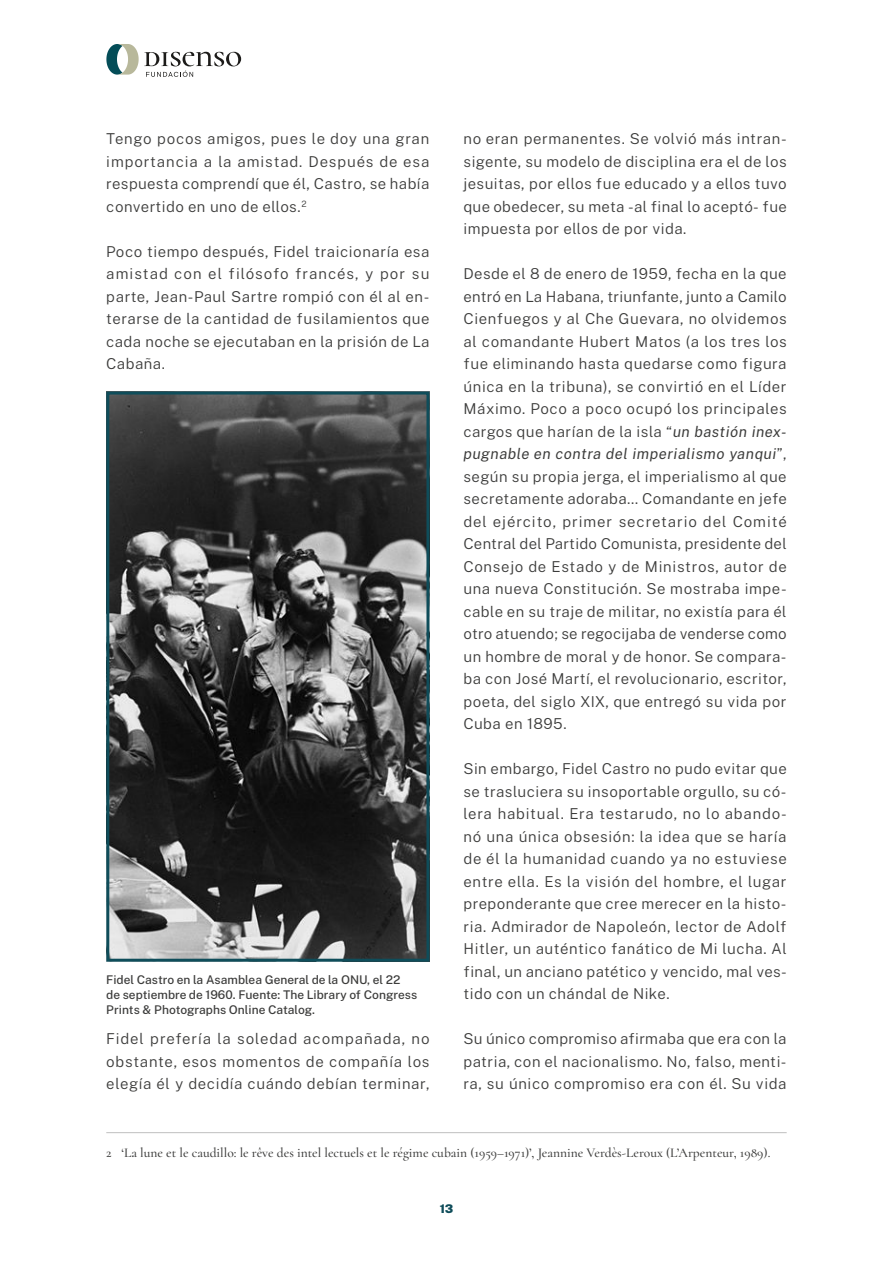
<style>
.page{position:relative;width:893px;height:1263px;background:#fff}
.page>*{position:absolute;margin:0;border:0;box-sizing:border-box;transform-origin:0 0}
.t1{font:300 15px/22.5px "Public Sans";letter-spacing:.03em;color:#3c3c3b;text-align:justify}
.t2{font:500 13.5px "Cormorant";color:#3c3c3b}
.t3{font:500 12px/15px "Public Sans";color:#3c3c3b}
.t4{font:900 12px "Public Sans";color:#0f4d5a}
.s1{font-weight:400;font-style:italic}
</style>
<div class="page">
<svg style="left:106px;top:44px;width:135px;height:33px"></svg>
<hr style="left:106px;top:1132px;width:681px;height:1px;background:#c6c6c6">
<img style="left:110px;top:396px;width:315px;height:562px">
<div style="left:106px;top:392px;width:323px;height:570px;border:3px solid #0f4d5a"></div>
<p class="t1" style="left:106px;top:127px;width:325px">Tengo pocos amigos, pues le doy una gran importancia a la amistad. Después de esa respuesta comprendí que él, Castro, se había convertido en uno de ellos.<sup>2</sup><sup>1</sup></p>
<p class="t1" style="left:106px;top:239px;width:325px">Poco tiempo después, Fidel traicionaría esa amistad con el filósofo francés, y por su parte, Jean-Paul Sartre rompió con él al en&shy;terarse de la cantidad de fusilamientos que cada noche se ejecutaban en la prisión de La Cabaña.</p>
<p class="t3" style="left:106px;top:972px;width:312px">Fidel Castro en la Asamblea General de la ONU, el 22 de septiembre de 1960. Fuente: The Library of Congress<br>Prints &amp; Photographs Online Catalog.</p>
<p class="t1" style="left:106px;top:1027px;width:325px">Fidel prefería la soledad acompañada, no obstante, esos momentos de compañía los elegía él y decidía cuándo debían terminar,</p>
<p class="t1" style="left:463px;top:127px;width:325px">no eran permanentes. Se volvió más intran&shy;sigente, su modelo de disciplina era el de los jesuitas, por ellos fue educado y a ellos tuvo que obedecer, su meta -al final lo aceptó- fue impuesta por ellos de por vida.</p>
<p class="t1" style="left:463px;top:262px;width:325px">Desde el 8 de enero de 1959, fecha en la que entró en La Habana, triunfante, junto a Camilo Cienfuegos y al Che Guevara, no olvidemos al comandante Hubert Matos (a los tres los fue eliminando hasta quedarse como figura única en la tribuna), se convirtió en el Líder Máximo. Poco a poco ocupó los principales cargos que harían de la isla “<span class="s1">un bastión inex&shy;pugnable en contra del imperialismo yanqui</span>”, según su propia jerga, el imperialismo al que secretamente adoraba… Comandante en jefe del ejército, primer secretario del Comité Central del Partido Comunista, presidente del Consejo de Estado y de Ministros, autor de una nueva Constitución. Se mostraba impe&shy;cable en su traje de militar, no existía para él otro atuendo; se regocijaba de venderse como un hombre de moral y de honor. Se compara&shy;ba con José Martí, el revolucionario, escritor, poeta, del siglo XIX, que entregó su vida por Cuba en 1895.</p>
<p class="t1" style="left:463px;top:757px;width:325px">Sin embargo, Fidel Castro no pudo evitar que se trasluciera su insoportable orgullo, su có&shy;lera habitual. Era testarudo, no lo abando&shy;nó una única obsesión: la idea que se haría de él la humanidad cuando ya no estuviese entre ella. Es la visión del hombre, el lugar preponderante que cree merecer en la histo&shy;ria. Admirador de Napoleón, lector de Adolf Hitler, un auténtico fanático de Mi lucha. Al final, un anciano patético y vencido, mal ves&shy;tido con un chándal de Nike.</p>
<p class="t1" style="left:463px;top:1027px;width:325px">Su único compromiso afirmaba que era con la patria, con el nacionalismo. No, falso, menti&shy;ra, su único compromiso era con él. Su vida</p>
<p class="t2" style="left:106px;top:1144px;width:666px">2 ‘La lune et le caudillo: le rêve des intel lectuels et le régime cubain (1959–1971)’, Jeannine Verdès-Leroux (L’Arpenteur, 1989).</p>
<p class="t4" style="left:440px;top:1199px;width:15px">13</p>
</div>
